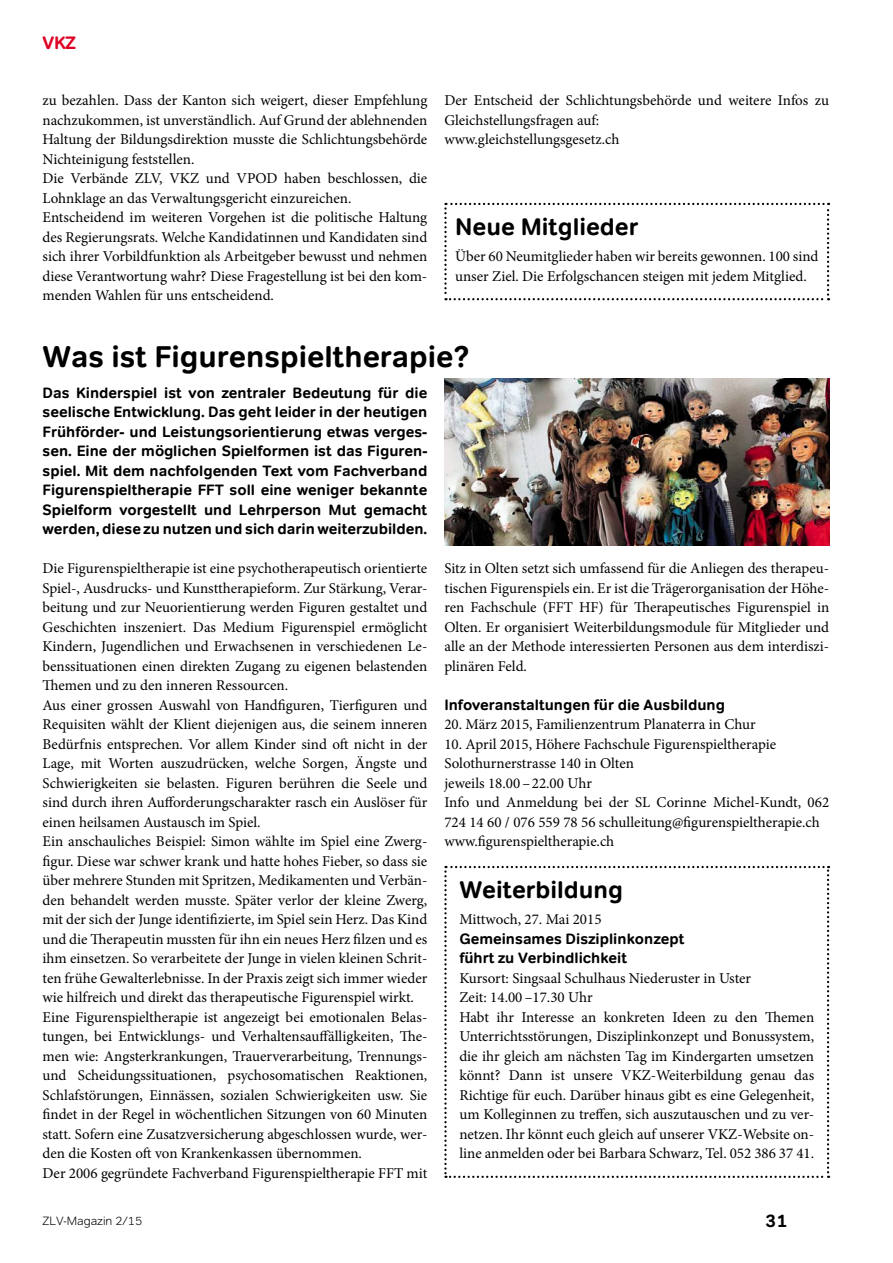
<style>
.page{position:relative;width:893px;height:1263px;background:#fff}
.page>*{position:absolute;margin:0;border:0;box-sizing:border-box;transform-origin:0 0}
.t1{font:700 30px "Tondo";color:#000}
.t2{font:700 24px "Tondo";color:#000}
.t3{font:700 18px "Tondo";color:#df0024}
.t4{font:700 18px "Tondo";color:#000}
.t5{font:15px/19.5px "Minion Pro";color:#000}
.t6{font:700 15px/19.5px "Tondo";color:#000;text-align:justify}
.t7{font:300 12px "Tondo";color:#000}
</style>
<div class="page">
<svg style="left:444px;top:866px;width:385px;height:312px"></svg>
<img style="left:444px;top:378px;width:385px;height:167px">
<svg style="left:444px;top:203px;width:385px;height:97px"></svg>
<p class="t3" style="left:43px;top:36px;width:35px">VKZ</p>
<p class="t5" style="left:43px;top:93px;width:386px">zu bezahlen. Dass der Kanton sich weigert, dieser Empfehlung nachzukommen, ist unverständlich. Auf Grund der ablehnenden Haltung der Bildungsdirektion musste die Schlichtungsbehörde Nichteinigung feststellen.<br>Die Verbände ZLV, VKZ und VPOD haben beschlossen, die Lohnklage an das Verwaltungsgericht einzureichen.<br>Entscheidend im weiteren Vorgehen ist die politische Haltung des Regierungsrats. Welche Kandidatinnen und Kandidaten sind sich ihrer Vorbildfunktion als Arbeitgeber bewusst und nehmen diese Verantwortung wahr? Diese Fragestellung ist bei den kom&shy;menden Wahlen für uns entscheidend.</p>
<p class="t5" style="left:444px;top:93px;width:386px">Der Entscheid der Schlichtungsbehörde und weitere Infos zu<br>Gleichstellungsfragen auf:<br>www.gleichstellungsgesetz.ch</p>
<h2 class="t2" style="left:455px;top:217px;width:185px">Neue Mitglieder</h2>
<p class="t5" style="left:455px;top:249px;width:365px">Über 60 Neumitglieder haben wir bereits gewonnen. 100 sind unser Ziel. Die Erfolgschancen steigen mit jedem Mitglied.</p>
<h1 class="t1" style="left:43px;top:345px;width:429px">Was ist Figurenspieltherapie?</h1>
<p class="t6" style="left:43px;top:385px;width:386px">Das Kinderspiel ist von zentraler Bedeutung für die seelische Entwicklung. Das geht leider in der heutigen Frühförder- und Leistungsorientierung etwas verges&shy;sen. Eine der möglichen Spielformen ist das Figuren&shy;spiel. Mit dem nachfolgenden Text vom Fachverband Figurenspieltherapie FFT soll eine weniger bekannte Spielform vorgestellt und Lehrperson Mut gemacht werden, diese zu nutzen und sich darin weiterzubilden.</p>
<p class="t5" style="left:43px;top:561px;width:386px">Die Figurenspieltherapie ist eine psychotherapeutisch orientierte Spiel-, Ausdrucks- und Kunsttherapieform. Zur Stärkung, Verar&shy;beitung und zur Neuorientierung werden Figuren gestaltet und Geschichten inszeniert. Das Medium Figurenspiel ermöglicht Kindern, Jugendlichen und Erwachsenen in verschiedenen Le&shy;benssituationen einen direkten Zugang zu eigenen belastenden Themen und zu den inneren Ressourcen.<br>Aus einer grossen Auswahl von Handfiguren, Tierfiguren und Requisiten wählt der Klient diejenigen aus, die seinem inneren Bedürfnis entsprechen. Vor allem Kinder sind oft nicht in der Lage, mit Worten auszudrücken, welche Sorgen, Ängste und Schwierigkeiten sie belasten. Figuren berühren die Seele und sind durch ihren Aufforderungscharakter rasch ein Auslöser für einen heilsamen Austausch im Spiel.<br>Ein anschauliches Beispiel: Simon wählte im Spiel eine Zwerg&shy;figur. Diese war schwer krank und hatte hohes Fieber, so dass sie über mehrere Stunden mit Spritzen, Medikamenten und Verbän&shy;den behandelt werden musste. Später verlor der kleine Zwerg, mit der sich der Junge identifizierte, im Spiel sein Herz. Das Kind und die Therapeutin mussten für ihn ein neues Herz filzen und es ihm einsetzen. So verarbeitete der Junge in vielen kleinen Schrit&shy;ten frühe Gewalterlebnisse. In der Praxis zeigt sich immer wieder wie hilfreich und direkt das therapeutische Figurenspiel wirkt.<br>Eine Figurenspieltherapie ist angezeigt bei emotionalen Belas&shy;tungen, bei Entwicklungs- und Verhaltensauffälligkeiten, The&shy;men wie: Angsterkrankungen, Trauerverarbeitung, Trennungs&shy;und Scheidungssituationen, psychosomatischen Reaktionen, Schlafstörungen, Einnässen, sozialen Schwierigkeiten usw. Sie findet in der Regel in wöchentlichen Sitzungen von 60 Minuten statt. Sofern eine Zusatzversicherung abgeschlossen wurde, wer&shy;den die Kosten oft von Krankenkassen übernommen.<br>Der 2006 gegründete Fachverband Figurenspieltherapie FFT mit</p>
<p class="t5" style="left:444px;top:561px;width:386px;text-align:justify">Sitz in Olten setzt sich umfassend für die Anliegen des therapeu&shy;tischen Figurenspiels ein. Er ist die Trägerorganisation der Höhe&shy;ren Fachschule (FFT HF) für Therapeutisches Figurenspiel in Olten. Er organisiert Weiterbildungsmodule für Mitglieder und alle an der Methode interessierten Personen aus dem interdiszi&shy;plinären Feld.</p>
<p class="t6" style="left:444px;top:697px;width:282px">Infoveranstaltungen für die Ausbildung</p>
<p class="t5" style="left:444px;top:717px;width:313px">20. März 2015, Familienzentrum Planaterra in Chur</p>
<p class="t5" style="left:444px;top:737px;width:386px">10. April 2015, Höhere Fachschule Figurenspieltherapie Solothurnerstrasse 140 in Olten<br>jeweils 18.00 –22.00 Uhr<br>Info und Anmeldung bei der SL Corinne Michel-Kundt, 062<br>724 14 60 / 076 559 78 56 schulleitung@figurenspieltherapie.ch www.figurenspieltherapie.ch</p>
<h2 class="t2" style="left:459px;top:880px;width:165px">Weiterbildung</h2>
<p class="t5" style="left:459px;top:912px;width:144px">Mittwoch, 27. Mai 2015</p>
<p class="t6" style="left:459px;top:931px;width:227px">Gemeinsames Disziplinkonzept führt zu Verbindlichkeit</p>
<p class="t5" style="left:459px;top:971px;width:356px">Kursort: Singsaal Schulhaus Niederuster in Uster<br>Zeit: 14.00 –17.30 Uhr<br>Habt ihr Interesse an konkreten Ideen zu den Themen Unterrichtsstörungen, Disziplinkonzept und Bonussystem, die ihr gleich am nächsten Tag im Kindergarten umsetzen könnt? Dann ist unsere VKZ-Weiterbildung genau das Richtige für euch. Darüber hinaus gibt es eine Gelegenheit, um Kolleginnen zu treffen, sich auszutauschen und zu ver&shy;netzen. Ihr könnt euch gleich auf unserer VKZ-Website on&shy;line anmelden oder bei Barbara Schwarz, Tel. 052 386 37 41.</p>
<p class="t7" style="left:43px;top:1213px;width:102px">ZLV-Magazin 2/15</p>
<p class="t4" style="left:765px;top:1214px;width:23px">31</p>
</div>
